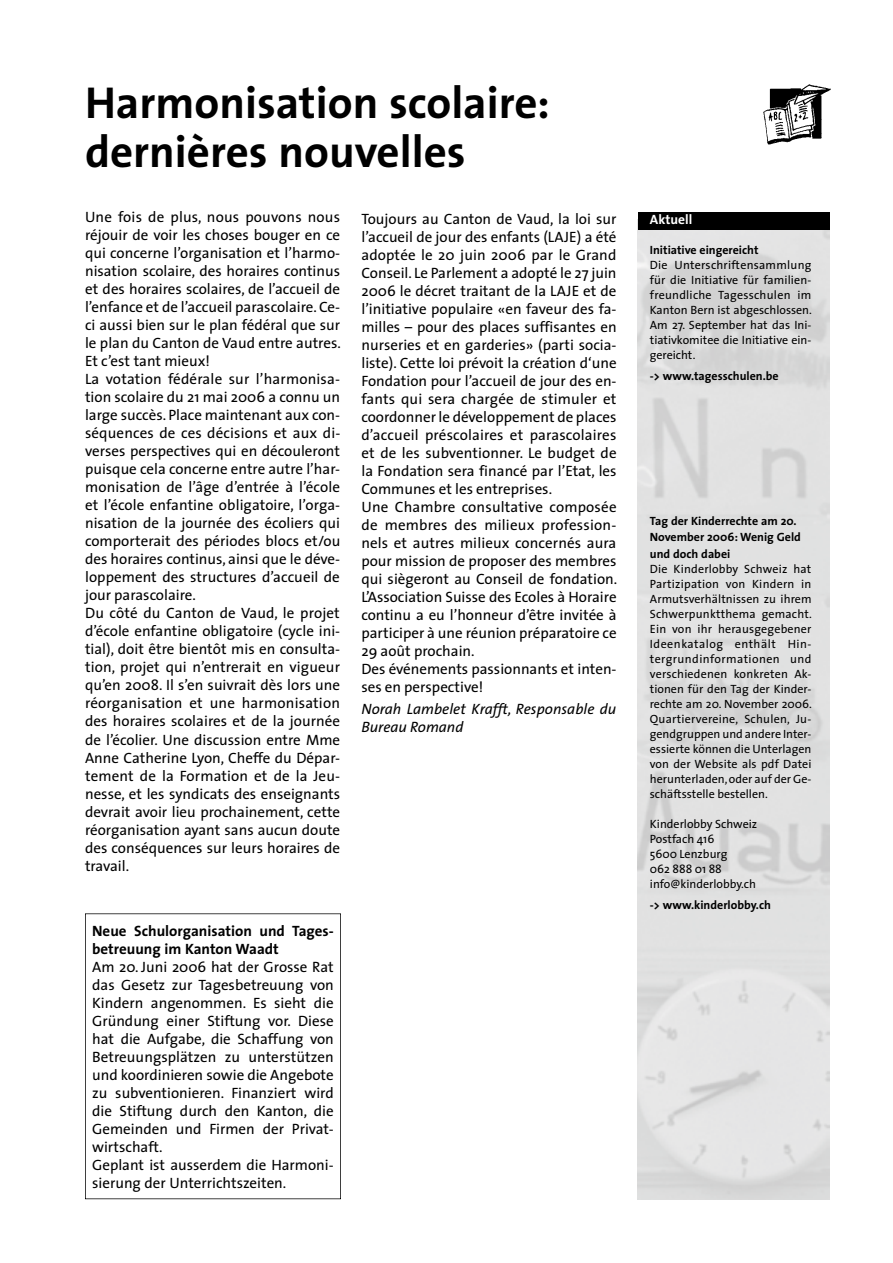
<style>
.page{position:relative;width:893px;height:1263px;background:#fff}
.page>*{position:absolute;margin:0;border:0;box-sizing:border-box;transform-origin:0 0}
.t1{font:700 45px/49.5px "The Sans";color:#000}
.t2{font:15px/18px "The Sans";color:#000}
.t3{font:700 15px/18px "The Sans";color:#000}
.t4{font:italic 15px/18px "The Sans";letter-spacing:.005em;color:#000}
.t5{font:700 13.5px "The Sans";color:#fff}
.t6{font:12px/15px "The Sans";color:#000;text-align:justify}
.t7{font:700 12px/16.5px "The Sans";color:#000}
</style>
<div class="page">
<img style="left:763px;top:84px;width:68px;height:61px">
<img style="left:638px;top:229px;width:191px;height:970px">
<div style="left:638px;top:212px;width:191px;height:17px;background:#000"></div>
<svg style="left:85px;top:913px;width:256px;height:286px"></svg>
<h1 class="t1" style="left:85px;top:77px;width:466px">Harmonisation scolaire: dernières nouvelles</h1>
<p class="t2" style="left:85px;top:208px;width:257px">Une fois de plus, nous pouvons nous réjouir de voir les choses bouger en ce qui concerne l’organisation et l’harmo&shy;nisation scolaire, des horaires continus et des horaires scolaires, de l’accueil de l’enfance et de l’accueil parascolaire. Ce&shy;ci aussi bien sur le plan fédéral que sur le plan du Canton de Vaud entre autres.<br>Et c’est tant mieux!<br>La votation fédérale sur l’harmonisa&shy;tion scolaire du 21 mai 2006 a connu un large succès. Place maintenant aux con&shy;séquences de ces décisions et aux di&shy;verses perspectives qui en découleront puisque cela concerne entre autre l’har&shy;monisation de l’âge d’entrée à l’école et l’école enfantine obligatoire, l’orga&shy;nisation de la journée des écoliers qui comporterait des périodes blocs et/ou des horaires continus, ainsi que le déve&shy;loppement des structures d’accueil de jour parascolaire.<br>Du côté du Canton de Vaud, le projet d’école enfantine obligatoire (cycle ini&shy;tial), doit être bientôt mis en consulta&shy;tion, projet qui n’entrerait en vigueur qu’en 2008. Il s’en suivrait dès lors une réorganisation et une harmonisation des horaires scolaires et de la journée de l’écolier. Une discussion entre Mme Anne Catherine Lyon, Cheffe du Dépar&shy;tement de la Formation et de la Jeu&shy;nesse, et les syndicats des enseignants devrait avoir lieu prochainement, cette réorganisation ayant sans aucun doute des conséquences sur leurs horaires de travail.</p>
<p class="t2" style="left:361px;top:209px;width:257px">Toujours au Canton de Vaud, la loi sur l’accueil de jour des enfants (LAJE) a été adoptée le 20 juin 2006 par le Grand Conseil. Le Parlement a adopté le 27 juin 2006 le décret traitant de la LAJE et de l’initiative populaire «en faveur des fa&shy;milles – pour des places suffisantes en nurseries et en garderies» (parti socia&shy;liste). Cette loi prévoit la création d‘une Fondation pour l’accueil de jour des en&shy;fants qui sera chargée de stimuler et coordonner le développement de places d’accueil préscolaires et parascolaires et de les subventionner. Le budget de la Fondation sera financé par l’Etat, les Communes et les entreprises.<br>Une Chambre consultative composée de membres des milieux profession&shy;nels et autres milieux concernés aura pour mission de proposer des membres qui siègeront au Conseil de fondation.<br>L’Association Suisse des Ecoles à Horaire continu a eu l’honneur d’être invitée à participer à une réunion préparatoire ce 29 août prochain.<br>Des événements passionnants et inten&shy;ses en perspective!</p>
<p class="t4" style="left:361px;top:699px;width:256px">Norah Lambelet Krafft, Responsable du<br>Bureau Romand</p>
<p class="t3" style="left:92px;top:921px;width:243px">Neue Schulorganisation und Tages&shy;betreuung im Kanton Waadt</p>
<p class="t2" style="left:92px;top:957px;width:243px">Am 20. Juni 2006 hat der Grosse Rat das Gesetz zur Tagesbetreuung von Kindern angenommen. Es sieht die Gründung einer Stiftung vor. Diese hat die Aufgabe, die Schaffung von Betreuungsplätzen zu unterstützen und koordinieren sowie die Angebote zu subventionieren. Finanziert wird die Stiftung durch den Kanton, die Gemeinden und Firmen der Privat&shy;wirtschaft.<br>Geplant ist ausserdem die Harmoni&shy;sierung der Unterrichtszeiten.</p>
<p class="t5" style="left:650px;top:208px;width:44px">Aktuell</p>
<p class="t7" style="left:650px;top:241px;width:110px">Initiative eingereicht</p>
<p class="t6" style="left:650px;top:257px;width:164px">Die Unterschriftensammlung für die Initiative für familien&shy;freundliche Tagesschulen im Kanton Bern ist abgeschlossen.<br>Am 27. September hat das Ini&shy;tiativkomitee die Initiative ein&shy;gereicht.</p>
<p class="t7" style="left:650px;top:367px;width:130px">-&gt; www.tagesschulen.be</p>
<p class="t7" style="left:650px;top:512px;width:153px">Tag der Kinderrechte am 20.<br>November 2006: Wenig Geld und doch dabei</p>
<p class="t6" style="left:650px;top:561px;width:164px">Die Kinderlobby Schweiz hat Partizipation von Kindern in Armutsverhältnissen zu ihrem Schwerpunktthema gemacht.<br>Ein von ihr herausgegebener Ideenkatalog enthält Hin&shy;tergrundinformationen und verschiedenen konkreten Ak&shy;tionen für den Tag der Kinder&shy;rechte am 20. November 2006.<br>Quartiervereine, Schulen, Ju&shy;gendgruppen und andere Inter&shy;essierte können die Unterlagen von der Website als pdf Datei herunterladen, oder auf der Ge&shy;schäftsstelle bestellen.</p>
<p class="t6" style="left:650px;top:816px;width:109px;text-align:left">Kinderlobby Schweiz<br>Postfach 416<br>5600 Lenzburg<br>062 888 01 88 info@kinderlobby.ch</p>
<p class="t7" style="left:650px;top:896px;width:123px">-&gt; www.kinderlobby.ch</p>
</div>
